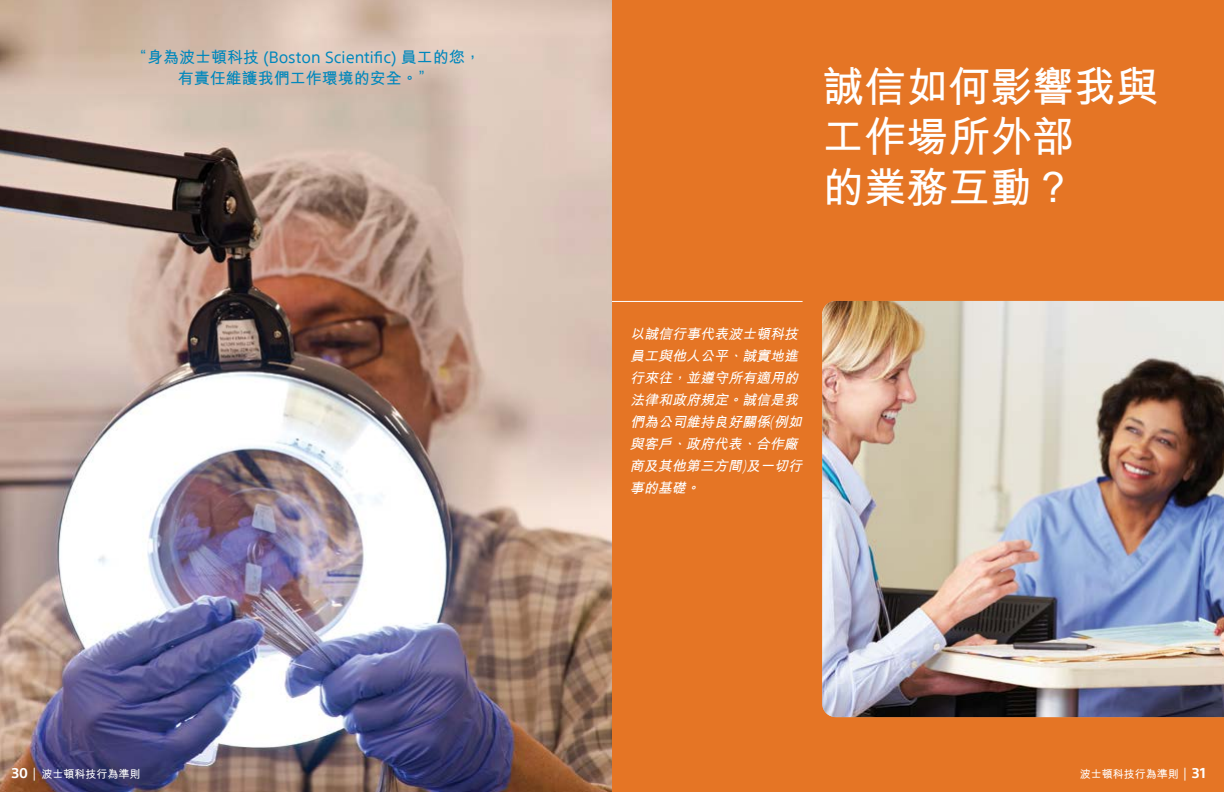
<style>
.page{position:relative;width:1224px;height:792px;background:#fff}
.page>*{position:absolute;margin:0;border:0;box-sizing:border-box;transform-origin:0 0}
.t1{font:700 42px/50.4px "M Hei HK";color:#fff}
.t2{font:16px "SST";color:#0087bc}
.t3{font:700 16px "M Hei HK";color:#0087bc}
.t4{font:italic 700 14px/22px "M Hei HK";color:#fff}
.t5{font:700 11px "M Hei HK";color:#fff}
.s1{font-family:"M Hei HK";font-weight:700}
.s2{font-family:"SST";font-weight:300}
.s3{font-family:"SST";font-size:14px}
.s4{font-family:"SST";font-weight:400;font-size:14px}
</style>
<div class="page">
<div style="left:612px;top:0;width:612px;height:792px;background:#e57525"></div>
<img style="left:822px;top:301px;width:402px;height:416px">
<hr style="left:612px;top:301px;width:191px;height:1px;background:#fff">
<img style="left:0;top:0;width:612px;height:792px">
<p class="t2" style="left:131px;top:48px;width:351px"><span class="s1">“身為波士頓科技 (</span>Boston Scientific<span class="s1">) 員工的您，</span></p>
<p class="t3" style="left:178px;top:67px;width:257px">有責任維護我們工作環境的安全。”</p>
<h1 class="t1" style="left:822px;top:59px;width:337px">誠信如何影響我與工作場所外部<br>的業務互動？</h1>
<p class="t4" style="left:630px;top:322px;width:177px">以誠信行事代表波士頓科技員工與他人公平、誠實地進行來往，並遵守所有適用的法律和政府規定。誠信是我們為公司維持良好關係<span class="s2">(</span>例如與客戶、政府代表、合作廠商及其他第三方間<span class="s2">)</span> 及一切行事的基礎。</p>
<p class="t5" style="left:12px;top:766px;width:130px"><span class="s3">30</span> <span class="s4">|</span> 波士頓科技行為準則</p>
<p class="t5" style="left:1080px;top:766px;width:128px">波士頓科技行為準則 <span class="s4">|</span> <span class="s3">31</span></p>
</div>
